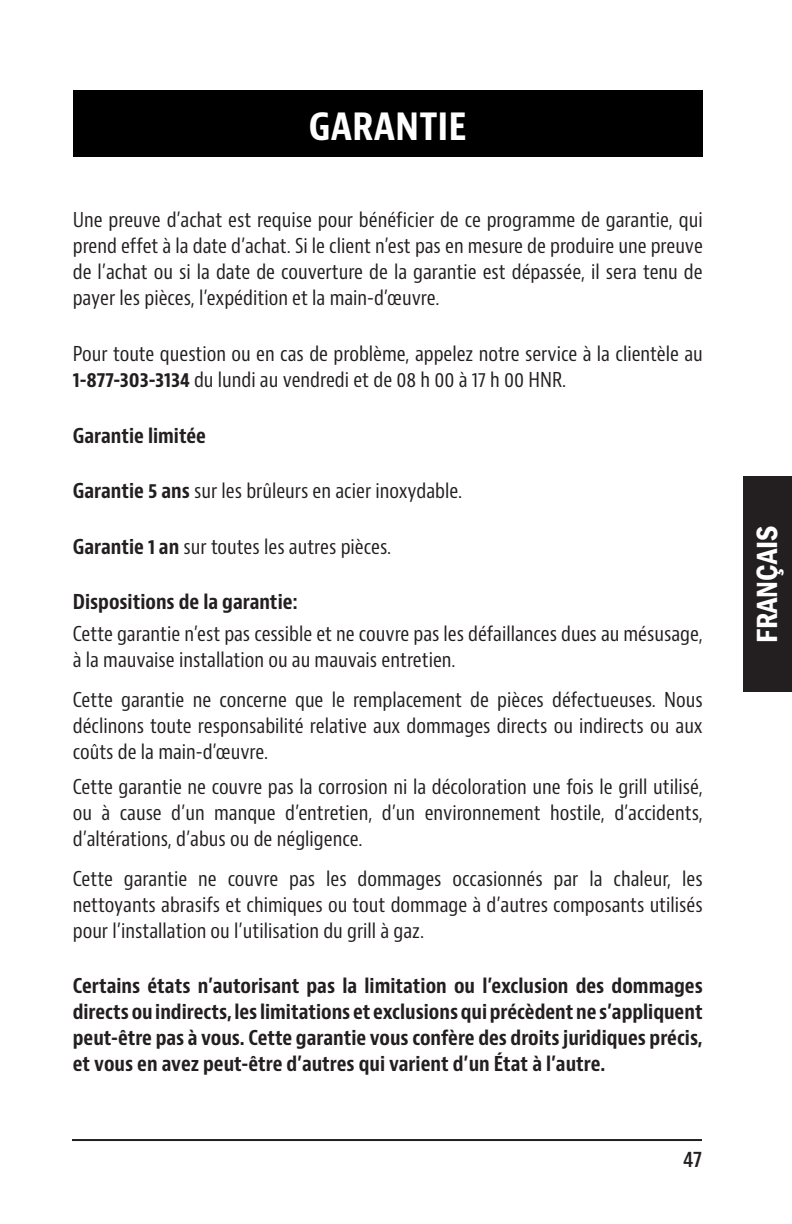
<style>
.page{position:relative;width:792px;height:1224px;background:#fff}
.page>*{position:absolute;margin:0;border:0;box-sizing:border-box;transform-origin:0 0}
.t1{font:700 condensed 40px "Bernino Sans";color:#fff}
.t2{font:600 condensed 30px "Franklin Gothic";color:#fff}
.WARNING{font:600 condensed 22px "Bernino Sans";color:#231f20}
.TXT{font:condensed 20px/26px "Bernino Sans";color:#231f20;text-align:justify}
.TXT-2{font:700 condensed 20px/26px "Bernino Sans";color:#231f20;text-align:justify}
.s1{font-weight:700}
</style>
<div class="page">
<div style="left:743px;top:476px;width:49px;height:216px;background:#231f20"></div>
<hr style="left:72px;top:1139px;width:630px;height:2px;background:#231f20">
<div style="left:73px;top:90px;width:630px;height:67px;background:#000"></div>
<p class="t1" style="left:309px;top:101px;width:160px">GARANTIE</p>
<p class="TXT" style="left:73px;top:208px;width:632px">Une preuve d’achat est requise pour bénéficier de ce programme de garantie, qui prend effet à la date d’achat. Si le client n’est pas en mesure de produire une preuve de l’achat ou si la date de couverture de la garantie est dépassée, il sera tenu de payer les pièces, l’expédition et la main-d’œuvre.</p>
<p class="TXT" style="left:73px;top:341px;width:632px">Pour toute question ou en cas de problème, appelez notre service à la clientèle au<br><span class="s1">1-877-303-3134</span> du lundi au vendredi et de 08 h 00 à 17 h 00 HNR.</p>
<p class="TXT-2" style="left:73px;top:423px;width:135px">Garantie limitée</p>
<p class="TXT" style="left:73px;top:478px;width:391px"><span class="s1">Garantie 5 ans</span> sur les brûleurs en acier inoxydable.</p>
<p class="TXT" style="left:73px;top:534px;width:320px"><span class="s1">Garantie 1 an</span> sur toutes les autres pièces.</p>
<p class="TXT-2" style="left:73px;top:590px;width:227px">Dispositions de la garantie:</p>
<p class="TXT" style="left:73px;top:621px;width:632px">Cette garantie n’est pas cessible et ne couvre pas les défaillances dues au mésusage, à la mauvaise installation ou au mauvais entretien.</p>
<p class="TXT" style="left:73px;top:687px;width:631px">Cette garantie ne concerne que le remplacement de pièces défectueuses. Nous déclinons toute responsabilité relative aux dommages directs ou indirects ou aux coûts de la main-d’œuvre.</p>
<p class="TXT" style="left:73px;top:774px;width:632px">Cette garantie ne couvre pas la corrosion ni la décoloration une fois le grill utilisé, ou à cause d’un manque d’entretien, d’un environnement hostile, d’accidents, d’altérations, d’abus ou de négligence.</p>
<p class="TXT" style="left:73px;top:866px;width:632px">Cette garantie ne couvre pas les dommages occasionnés par la chaleur, les nettoyants abrasifs et chimiques ou tout dommage à d’autres composants utilisés pour l’installation ou l’utilisation du grill à gaz.</p>
<p class="TXT-2" style="left:73px;top:974px;width:632px">Certains états n’autorisant pas la limitation ou l’exclusion des dommages directs ou indirects, les limitations et exclusions qui précèdent ne s’appliquent peut-être pas à vous. Cette garantie vous confère des droits juridiques précis, et vous en avez peut-être d’autres qui varient d’un État à l’autre.</p>
<p class="WARNING" style="left:683px;top:1145px;width:20px">47</p>
<h2 class="t2" style="left:747px;top:643px;width:118px;rotate:-90deg">FRANÇAIS</h2>
</div>
